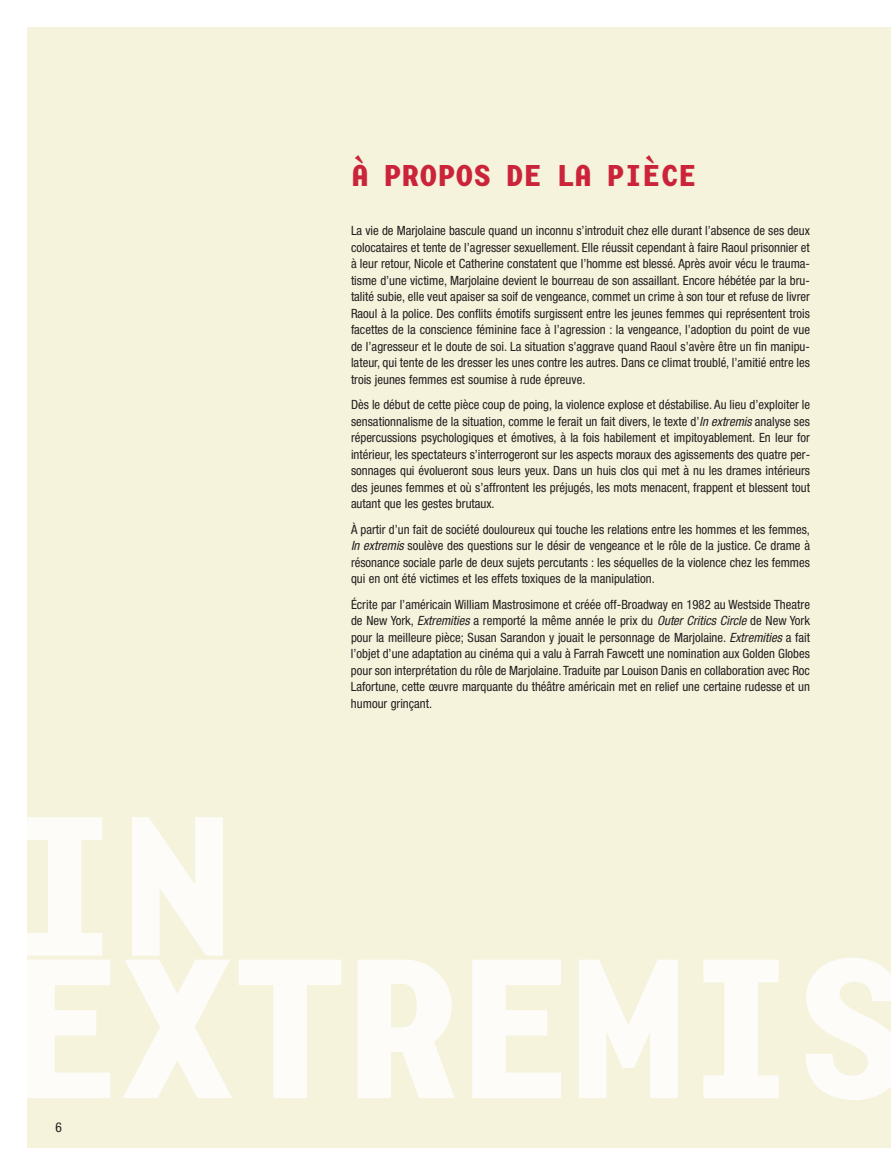
<style>
.page{position:relative;width:891px;height:1175px;background:#fff}
.page>*{position:absolute;margin:0;border:0;box-sizing:border-box;transform-origin:0 0}
.t1{font:700 30px "Base Mono Wide";color:#cb243a}
.t2{font:condensed 13.5px "Helvetica Neue";color:#231f20}
.t3{font:condensed 12.75px/16.5px "Helvetica Neue";color:#231f20;text-align:justify}
.s1{font-style:italic}
</style>
<div class="page">
<div style="left:27px;top:27px;width:864px;height:1121px;background:#f5f3dc"></div>
<svg style="left:27px;top:817px;width:196px;height:138px"></svg>
<svg style="left:27px;top:958px;width:864px;height:142px;fill:#fdfcf9"></svg>
<p class="t2" style="left:56px;top:1122px;width:8px">6</p>
<h1 class="t1" style="left:351px;top:165px;width:347px">À PROPOS DE LA PIÈCE</h1>
<p class="t3" style="left:351px;top:224px;width:461px">La vie de Marjolaine bascule quand un inconnu s’introduit chez elle durant l’absence de ses deux colocataires et tente de l’agresser sexuellement. Elle réussit cependant à faire Raoul prisonnier et à leur retour, Nicole et Catherine constatent que l’homme est blessé. Après avoir vécu le trauma&shy;tisme d’une victime, Marjolaine devient le bourreau de son assaillant. Encore hébétée par la bru&shy;talité subie, elle veut apaiser sa soif de vengeance, commet un crime à son tour et refuse de livrer Raoul à la police. Des conflits émotifs surgissent entre les jeunes femmes qui représentent trois facettes de la conscience féminine face à l’agression : la vengeance, l’adoption du point de vue de l’agresseur et le doute de soi. La situation s’aggrave quand Raoul s’avère être un fin manipu&shy;lateur, qui tente de les dresser les unes contre les autres. Dans ce climat troublé, l’amitié entre les trois jeunes femmes est soumise à rude épreuve.</p>
<p class="t3" style="left:351px;top:398px;width:461px">Dès le début de cette pièce coup de poing, la violence explose et déstabilise. Au lieu d’exploiter le sensationnalisme de la situation, comme le ferait un fait divers, le texte d’<span class="s1">In extremis</span>analyse ses répercussions psychologiques et émotives, à la fois habilement et impitoyablement. En leur for intérieur, les spectateurs s’interrogeront sur les aspects moraux des agissements des quatre per&shy;sonnages qui évolueront sous leurs yeux. Dans un huis clos qui met à nu les drames intérieurs des jeunes femmes et où s’affrontent les préjugés, les mots menacent, frappent et blessent tout autant que les gestes brutaux.</p>
<p class="t3" style="left:351px;top:522px;width:461px">À partir d’un fait de société douloureux qui touche les relations entre les hommes et les femmes, <span class="s1">In extremis</span>soulève des questions sur le désir de vengeance et le rôle de la justice. Ce drame à résonance sociale parle de deux sujets percutants : les séquelles de la violence chez les femmes qui en ont été victimes et les effets toxiques de la manipulation.</p>
<p class="t3" style="left:351px;top:597px;width:461px">Écrite par l’américain William Mastrosimone et créée off-Broadway en 1982 au Westside Theatre de New York, <span class="s1">Extremities</span> a remporté la même année le prix du <span class="s1">Outer Critics Circle</span> de New York pour la meilleure pièce; Susan Sarandon y jouait le personnage de Marjolaine. <span class="s1">Extremities</span>a fait l’objet d’une adaptation au cinéma qui a valu à Farrah Fawcett une nomination aux Golden Globes pour son interprétation du rôle de Marjolaine. Traduite par Louison Danis en collaboration avec Roc Lafortune, cette œuvre marquante du théâtre américain met en relief une certaine rudesse et un humour grinçant.</p>
</div>
